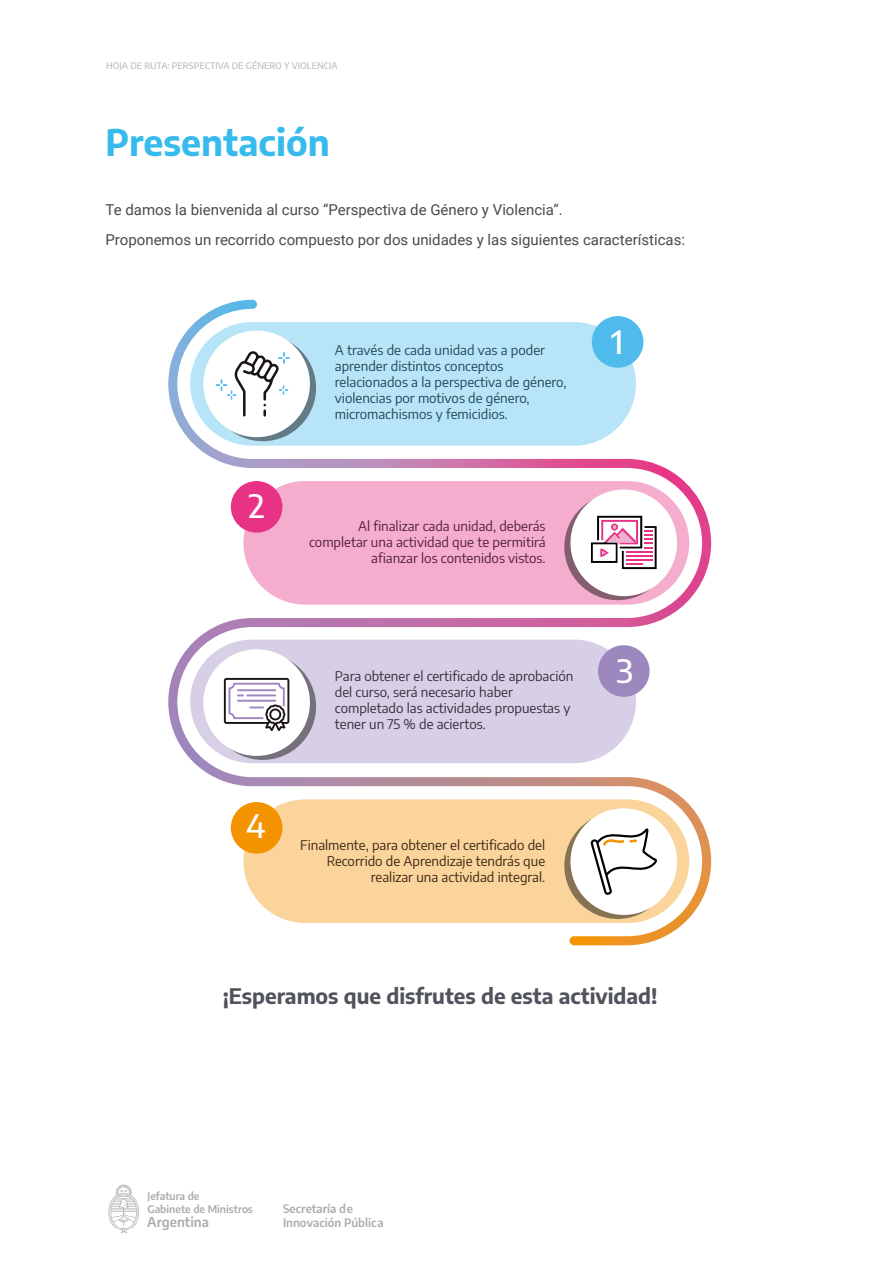
<style>
.page{position:relative;width:893px;height:1263px;background:#fff}
.page>*{position:absolute;margin:0;border:0;box-sizing:border-box;transform-origin:0 0}
.t1{font:700 36px "Encode Sans";color:#37bbed}
.t2{font:500 32.4px "Encode Sans";color:#fff}
.t3{font:700 21px "Encode Sans";color:#50535c}
.t4{font:15px/29.5px "Roboto";color:#4a4a49}
.t5{font:13.35px/16px "Encode Sans";color:#1f4854}
.t6{font:13.35px/16px "Encode Sans";color:#342e3b}
.t7{font:13.35px/16px "Encode Sans";color:#3b2616;text-align:right}
.t8{font:13.35px/16px "Encode Sans";color:#521f39;text-align:right}
.t9{font:600 13.35px "Encode Sans";color:#ababab}
.t10{font:600 11.4px/13.8px "Encode Sans";color:#ababab}
.t11{font:600 10.35px/12.5px "Encode Sans";color:#ababab}
.t12{font:500 9px "Encode Sans";color:#bcbcbc}
</style>
<div class="page">
<svg style="left:108px;top:1184px;width:31px;height:49px"></svg>
<svg style="left:168px;top:300px;width:543px;height:645px"></svg>
<svg style="left:252px;top:300px;width:5px;height:9px"></svg>
<svg style="left:590px;top:828px;width:67px;height:67px"></svg>
<svg style="left:591px;top:516px;width:66px;height:53px"></svg>
<svg style="left:224px;top:678px;width:65px;height:53px"></svg>
<svg style="left:216px;top:351px;width:74px;height:66px"></svg>
<p class="t12" style="left:106px;top:59px;width:233px">HOJA DE RUTA: PERSPECTIVA DE GÉNERO Y VIOLENCIA</p>
<h1 class="t1" style="left:106px;top:116px;width:226px">Presentación</h1>
<p class="t4" style="left:106px;top:194px;width:581px">Te damos la bienvenida al curso “Perspectiva de Género y Violencia”.<br>Proponemos un recorrido compuesto por dos unidades y las siguientes características:</p>
<h2 class="t2" style="left:248px;top:483px;width:18px">2</h2>
<p class="t5" style="left:335px;top:341px;width:233px">A través de cada unidad vas a poder aprender distintos conceptos relacionados a la perspectiva de género, violencias por motivos de género, micromachismos y femicidios.</p>
<p class="t8" style="left:309px;top:518px;width:238px">Al finalizar cada unidad, deberás completar una actividad que te permitirá afianzar los contenidos vistos.</p>
<h2 class="t2" style="left:611px;top:319px;width:14px">1</h2>
<h2 class="t2" style="left:246px;top:803px;width:21px">4</h2>
<p class="t6" style="left:335px;top:667px;width:240px">Para obtener el certificado de aprobación del curso, será necesario haber completado las actividades propuestas y tener un 75 % de aciertos.</p>
<h2 class="t2" style="left:617px;top:648px;width:18px">3</h2>
<p class="t7" style="left:300px;top:836px;width:246px">Finalmente, para obtener el certificado del<br>Recorrido de Aprendizaje tendrás que realizar una actividad integral.</p>
<h3 class="t3" style="left:223px;top:980px;width:436px">¡Esperamos que disfrutes de esta actividad!</h3>
<p class="t11" style="left:147px;top:1189px;width:107px">Jefatura de<br>Gabinete de Ministros</p>
<p class="t9" style="left:147px;top:1212px;width:63px">Argentina</p>
<p class="t10" style="left:283px;top:1201px;width:102px">Secretaría de<br>Innovación Pública</p>
</div>
